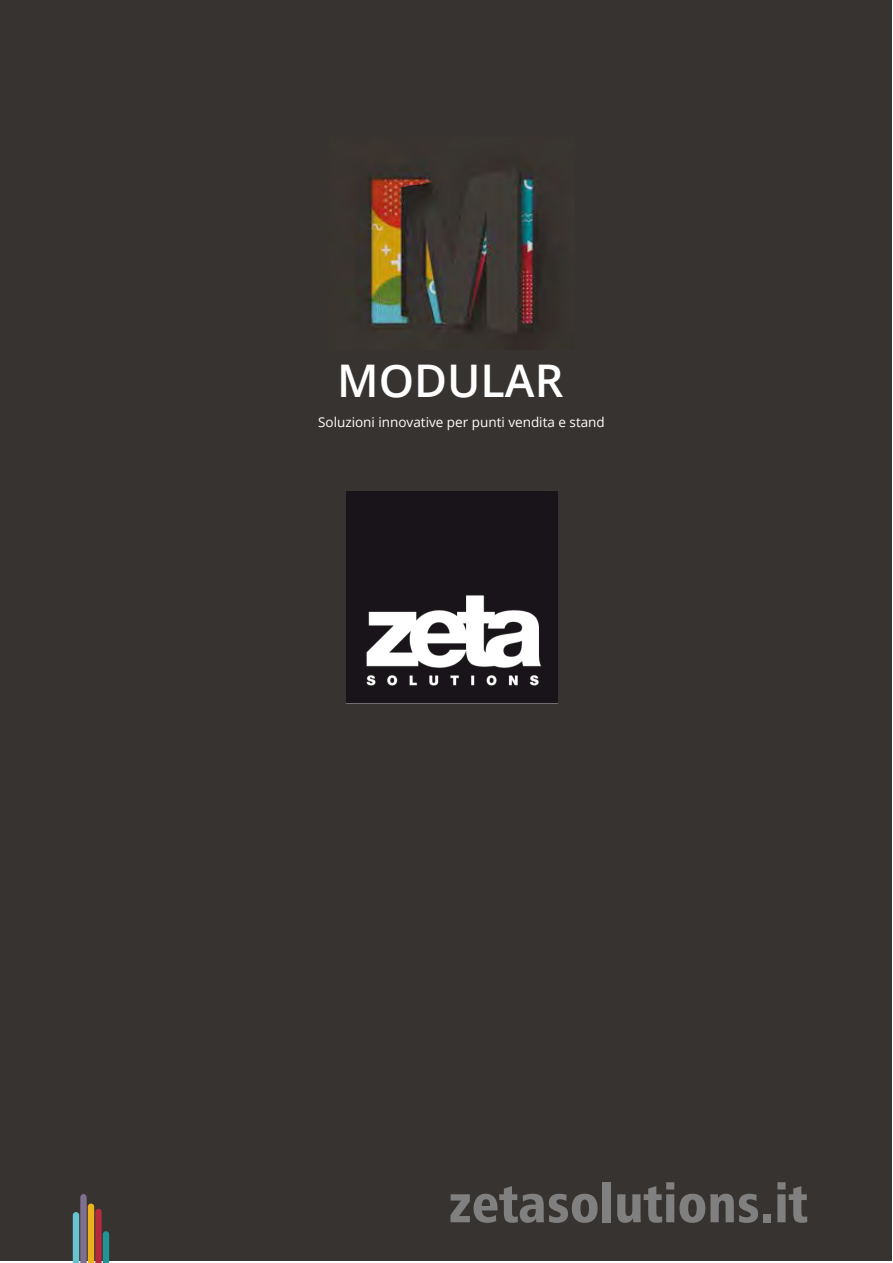
<style>
.page{position:relative;width:893px;height:1263px;background:#fff}
.page>*{position:absolute;margin:0;border:0;box-sizing:border-box;transform-origin:0 0}
.t1{font:54px "Humanist 777 BT Black Condensed B";color:#808080}
.t2{font:600 45px "Open Sans";color:#fff}
.t3{font:13.5px "Open Sans";color:#fff}
</style>
<div class="page">
<div style="left:0;top:0;width:892px;height:1260px;background:#373331"></div>
<img style="left:329px;top:137px;width:245px;height:213px">
<svg style="left:73px;top:1194px;width:36px;height:69px;background:#75695c"></svg>
<img style="left:346px;top:491px;width:212px;height:212px">
<h2 class="t2" style="left:337px;top:349px;width:228px">MODULAR</h2>
<p class="t3" style="left:318px;top:413px;width:288px">Soluzioni innovative per punti vendita e stand</p>
<h1 class="t1" style="left:449px;top:1169px;width:361px">zetasolutions.it</h1>
</div>
